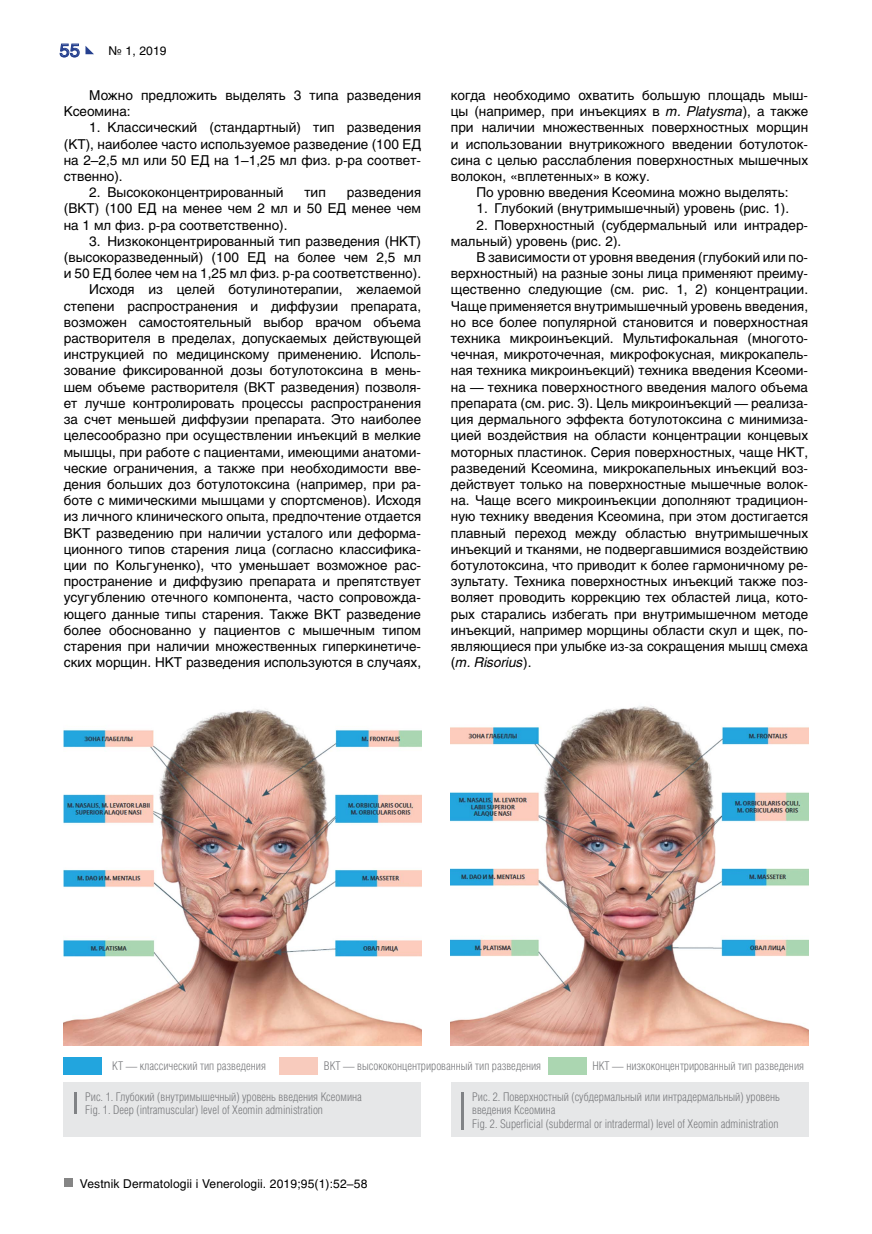
<style>
.page{position:relative;width:872px;height:1234px;background:#fff}
.page>*{position:absolute;margin:0;border:0;box-sizing:border-box;transform-origin:0 0}
.t1{font:18px "Helios C";color:#25408f}
.t2{font:13.5px/16.2px "Helios C";color:#000;text-align:justify}
.t3{font:12px/13.5px "Helios Cond Light C";color:#797a7d}
.t4{font:12px "Helios C";letter-spacing:.01em;color:#000}
.s1{font-style:italic}
</style>
<div class="page">
<div style="left:64px;top:1178px;width:8px;height:8px;background:#858585"></div>
<svg style="left:59px;top:43px;width:35px;height:15px"></svg>
<div style="left:64px;top:1081px;width:357px;height:54px;background:#e6e7e8"></div>
<div style="left:451px;top:1081px;width:357px;height:54px;background:#e6e7e8"></div>
<hr style="left:74px;top:1091px;width:3px;height:21px;background:#808285">
<hr style="left:461px;top:1091px;width:2px;height:37px;background:#808285">
<img style="left:64px;top:709px;width:357px;height:335px">
<img style="left:451px;top:706px;width:357px;height:338px">
<div style="left:64px;top:1057px;width:38px;height:17px;background:#22a5de"></div>
<div style="left:279px;top:1057px;width:39px;height:17px;background:#f8cbbd"></div>
<div style="left:548px;top:1057px;width:38px;height:17px;background:#abd6b1"></div>
<h1 class="t1" style="left:60px;top:39px;width:22px">55</h1>
<p class="t4" style="left:108px;top:43px;width:60px">№ 1, 2019</p>
<p class="t2" style="left:64px;top:87px;width:359px;text-indent:26px">Можно предложить выделять 3 типа разведения<br>Ксеомина:</p>
<p class="t2" style="left:64px;top:119px;width:359px;text-indent:26px">1. Классический (стандартный) тип разведения (КТ), наиболее часто используемое разведение (100 ЕД на 2–2,5 мл или 50 ЕД на 1–1,25 мл физ. р-ра соответ&shy;ственно).</p>
<p class="t2" style="left:89px;top:184px;width:196px">2. Высококонцентрированный</p>
<p class="t2" style="left:304px;top:184px;width:23px">тип</p>
<p class="t2" style="left:64px;top:184px;width:359px;text-indent:283px">разведения (ВКТ) (100 ЕД на менее чем 2 мл и 50 ЕД менее чем на 1 мл физ. р-ра соответственно).</p>
<p class="t2" style="left:64px;top:233px;width:359px;text-align:right">3. Низкоконцентрированный тип разведения (НКТ) (высокоразведенный) (100 ЕД на более чем 2,5 мл и 50 ЕД более чем на 1,25 мл физ. р-ра соответственно).<br>Исходя из целей ботулинотерапии, желаемой степени распространения и диффузии препарата, возможен самостоятельный выбор врачом объема растворителя в пределах, допускаемых действующей инструкцией по медицинскому применению. Исполь&shy;зование фиксированной дозы ботулотоксина в мень&shy;шем объеме растворителя (ВКТ разведения) позволя&shy;ет лучше контролировать процессы распространения за счет меньшей диффузии препарата. Это наиболее целесообразно при осуществлении инъекций в мелкие мышцы, при работе с пациентами, имеющими анатоми&shy;ческие ограничения, а также при необходимости вве&shy;дения больших доз ботулотоксина (например, при ра&shy;боте с мимическими мышцами у спортсменов). Исходя из личного клинического опыта, предпочтение отдается ВКТ разведению при наличии усталого или деформа&shy;ционного типов старения лица (согласно классифика&shy;ции по Кольгуненко), что уменьшает возможное рас&shy;пространение и диффузию препарата и препятствует усугублению отечного компонента, часто сопровожда&shy;ющего данные типы старения. Также ВКТ разведение более обоснованно у пациентов с мышечным типом старения при наличии множественных гиперкинетиче&shy;ских морщин. НКТ разведения используются в случаях,</p>
<p class="t2" style="left:451px;top:87px;width:359px">когда необходимо охватить большую площадь мыш&shy;цы (например, при инъекциях в <span class="s1">m. Platysma</span>), а также при наличии множественных поверхностных морщин и использовании внутрикожного введении ботулоток&shy;сина с целью расслабления поверхностных мышечных волокон, «вплетенных» в кожу.</p>
<p class="t2" style="left:476px;top:184px;width:314px">По уровню введения Ксеомина можно выделять:</p>
<p class="t2" style="left:476px;top:200px;width:314px">1. Глубокий (внутримышечный) уровень (рис. 1).</p>
<p class="t2" style="left:451px;top:216px;width:359px;text-indent:26px">2. Поверхностный (субдермальный или интрадер&shy;мальный) уровень (рис. 2).</p>
<p class="t2" style="left:451px;top:249px;width:359px;text-indent:26px">В зависимости от уровня введения (глубокий или по&shy;верхностный) на разные зоны лица применяют преиму&shy;щественно следующие (см. рис. 1, 2) концентрации.<br>Чаще применяется внутримышечный уровень введения, но все более популярной становится и поверхностная техника микроинъекций. Мультифокальная (многото&shy;чечная, микроточечная, микрофокусная, микрокапель&shy;ная техника микроинъекций) техника введения Ксеоми&shy;на — техника поверхностного введения малого объема препарата (см. рис. 3). Цель микроинъекций — реализа&shy;ция дермального эффекта ботулотоксина с минимиза&shy;цией воздействия на области концентрации концевых моторных пластинок. Серия поверхностных, чаще НКТ, разведений Ксеомина, микрокапельных инъекций воз&shy;действует только на поверхностные мышечные волок&shy;на. Чаще всего микроинъекции дополняют традицион&shy;ную технику введения Ксеомина, при этом достигается плавный переход между областью внутримышечных инъекций и тканями, не подвергавшимися воздействию ботулотоксина, что приводит к более гармоничному ре&shy;зультату. Техника поверхностных инъекций также поз&shy;воляет проводить коррекцию тех областей лица, кото&shy;рых старались избегать при внутримышечном методе инъекций, например морщины области скул и щек, по&shy;являющиеся при улыбке из-за сокращения мышц смеха (<span class="s1">m. Risorius</span>).</p>
<p class="t3" style="left:112px;top:1059px;width:155px">КТ — классический тип разведения</p>
<p class="t3" style="left:324px;top:1059px;width:219px">ВКТ — высококонцентрированный тип разведения</p>
<p class="t3" style="left:592px;top:1059px;width:213px">НКТ — низкоконцентрированный тип разведения</p>
<p class="t3" style="left:85px;top:1089px;width:278px">Рис. 1. Глубокий (внутримышечный) уровень введения Ксеомина<br>Fig. 1. Deep (intramuscular) level of Xeomin administration</p>
<p class="t3" style="left:472px;top:1089px;width:309px">Рис. 2. Поверхностный (субдермальный или интрадермальный) уровень введения Ксеомина<br>Fig. 2. Superficial (subdermal or intradermal) level of Xeomin administration</p>
<p class="t4" style="left:80px;top:1176px;width:289px">Vestnik Dermatologii i Venerologii. 2019;95(1):52–58</p>
</div>
